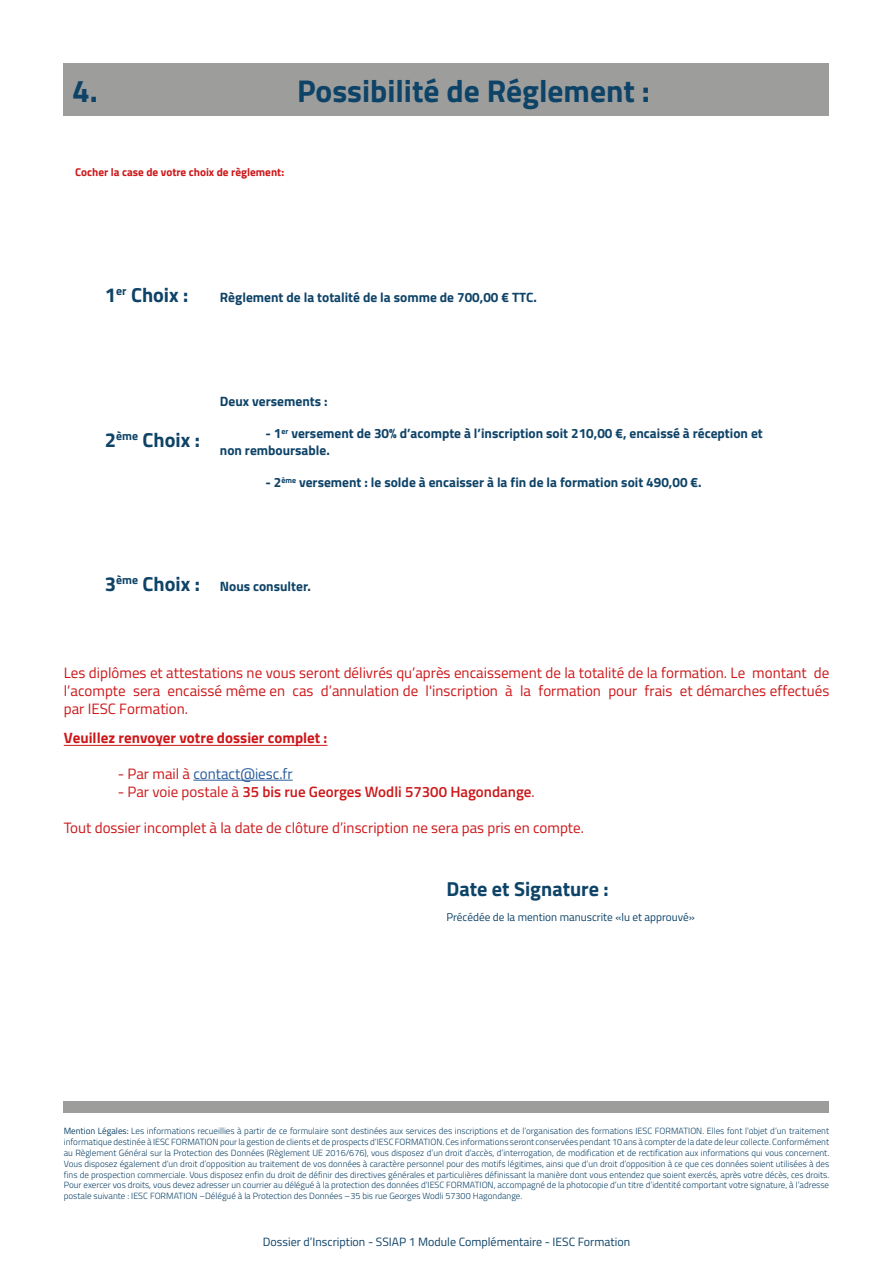
<style>
.page{position:relative;width:893px;height:1263px;background:#fff}
.page>*{position:absolute;margin:0;border:0;box-sizing:border-box;transform-origin:0 0}
.t1{font:700 31.5px "Titillium Web";color:#0e4368}
.t2{font:700 20.25px "Titillium Web";color:#0e4368}
.t3{font:15px/18px "Titillium Web";color:#cd1719;text-align:justify}
.t4{font:600 15px "Titillium Web";color:#cd1719}
.t5{font:700 15px "Titillium Web";color:#cd1719}
.t6{font:15px "Titillium Web";color:#275b9b}
.t7{font:700 13.5px/16.2px "Titillium Web";color:#0e4368}
.Page_01-Texte{font:12px "Titillium Web";color:#0e4368}
.t8{font:11.25px "Titillium Web";color:#0e4368}
.t9{font:700 11.25px "Titillium Web";color:#cd1719}
.t10{font:300 9px/10.8px "Titillium Web";color:#0e4368;text-align:justify}
.s1{color:#cd1719}
.s2{font-weight:400}
</style>
<div class="page">
<div style="left:64px;top:64px;width:765px;height:52px;background:#9d9d9c"></div>
<hr style="left:193px;top:780px;width:100px;height:1px;background:#275b9b">
<div style="left:64px;top:1101px;width:765px;height:12px;background:#9d9d9c"></div>
<hr style="left:64px;top:745px;width:263px;height:1px;background:#cd1719">
<p class="t1" style="left:72px;top:67px;width:27px">4.</p>
<p class="t1" style="left:297px;top:67px;width:354px">Possibilité de Réglement :</p>
<p class="t9" style="left:75px;top:164px;width:210px">Cocher la case de votre choix de règlement:</p>
<p class="t2" style="left:105px;top:280px;width:85px">1<sup>er</sup> Choix :</p>
<p class="t7" style="left:220px;top:289px;width:319px">Règlement de la totalité de la somme de 700,00 € TTC.</p>
<p class="t2" style="left:105px;top:424px;width:97px">2<sup>ème</sup> Choix :</p>
<p class="t7" style="left:220px;top:392px;width:109px">Deux versements :</p>
<p class="t7" style="left:220px;top:425px;width:544px;text-indent:45px">- 1<sup>er</sup> versement de 30% d’acompte à l’inscription soit 210,00 €, encaissé à réception et non remboursable.</p>
<p class="t7" style="left:265px;top:473px;width:438px">- 2<sup>ème</sup> versement : le solde à encaisser à la fin de la formation soit 490,00 €.</p>
<p class="t2" style="left:105px;top:568px;width:97px">3<sup>ème</sup> Choix :</p>
<p class="t7" style="left:220px;top:577px;width:92px">Nous consulter.</p>
<p class="t3" style="left:64px;top:663px;width:767px">Les diplômes et attestations ne vous seront délivrés qu’après encaissement de la totalité de la formation. Le montant de l’acompte sera encaissé même en cas d’annulation de l'inscription à la formation pour frais et démarches effectués par IESC Formation.</p>
<p class="t5" style="left:64px;top:726px;width:265px">Veuillez renvoyer votre dossier complet :</p>
<p class="t6" style="left:118px;top:762px;width:176px"><span class="s1">- Par mail à</span> contact@iesc.fr</p>
<p class="t4" style="left:118px;top:780px;width:418px"><span class="s2">- Par voie postale à</span> 35 bis rue Georges Wodli 57300 Hagondange<span class="s2">.</span></p>
<p class="t3" style="left:64px;top:818px;width:522px">Tout dossier incomplet à la date de clôture d’inscription ne sera pas pris en compte.</p>
<p class="t2" style="left:446px;top:873px;width:164px">Date et Signature :</p>
<p class="t8" style="left:446px;top:909px;width:250px">Précédée de la mention manuscrite «lu et approuvé»</p>
<p class="t10" style="left:64px;top:1125px;width:767px"><span class="s2">Mention Légales:</span> Les informations recueillies à partir de ce formulaire sont destinées aux services des inscriptions et de l’organisation des formations IESC FORMATION. Elles font l’objet d’un traitement informatique destinée à IESC FORMATION pour la gestion de clients et de prospects d’IESC FORMATION. Ces informations seront conservées pendant 10 ans à compter de la date de leur collecte. Conformément au Règlement Général sur la Protection des Données (Règlement UE 2016/676), vous disposez d’un droit d’accès, d’interrogation, de modification et de rectification aux informations qui vous concernent.<br>Vous disposez également d’un droit d’opposition au traitement de vos données à caractère personnel pour des motifs légitimes, ainsi que d’un droit d’opposition à ce que ces données soient utilisées à des fins de prospection commerciale. Vous disposez enfin du droit de définir des directives générales et particulières définissant la manière dont vous entendez que soient exercés, après votre décès, ces droits.<br>Pour exercer vos droits, vous devez adresser un courrier au délégué à la protection des données d’IESC FORMATION, accompagné de la photocopie d’un titre d’identité comportant votre signature, à l’adresse postale suivante : IESC FORMATION –Délégué à la Protection des Données –35 bis rue Georges Wodli 57300 Hagondange.</p>
<p class="Page_01-Texte" style="left:263px;top:1233px;width:369px">Dossier d’Inscription - SSIAP 1 Module Complémentaire - IESC Formation</p>
</div>
